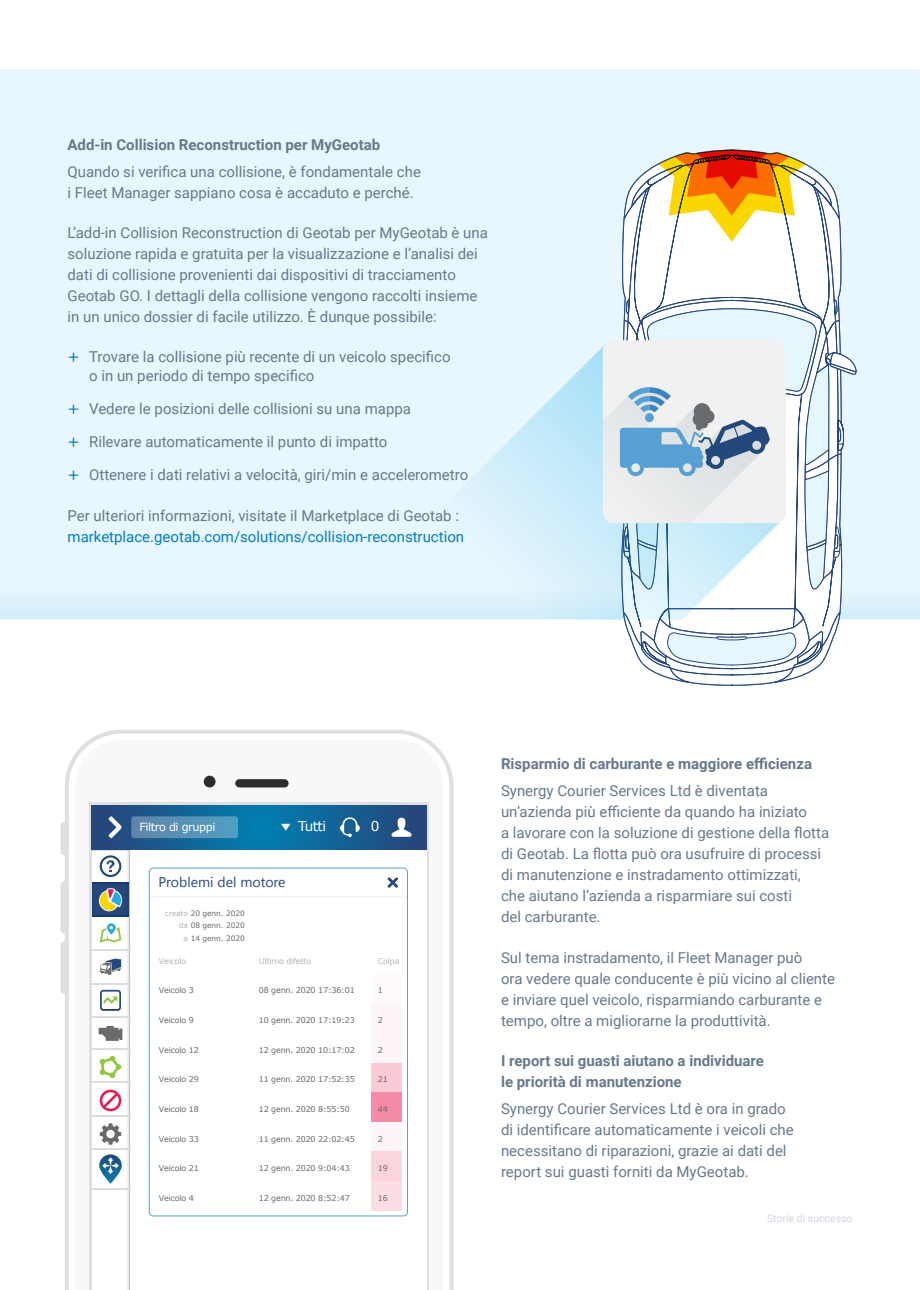
<style>
.page{position:relative;width:920px;height:1290px;background:#fff}
.page>*{position:absolute;margin:0;border:0;box-sizing:border-box;transform-origin:0 0}
._7A__Body_Copy_-_201{font:15px/21px "Roboto";color:#66798d}
._6__Heading_4_-_2019{font:700 15px/21px "Roboto";color:#66798d}
._7A__Body_Copy_-_201-2{font:15px/21px "Roboto";color:#007ec5}
.t1{font:14.1px "Segoe UI";color:#25477b}
.t2{font:13.65px "Verdana";letter-spacing:-.04em;color:#fff}
.t3{font:11.25px "Verdana";letter-spacing:-.04em;color:#fff}
._12__Copyright_-_201{font:10.5px "Roboto";color:#d1d6de}
.t4{font:7.95px "Verdana";letter-spacing:-.02em;color:#696a6c}
.t5{font:7.95px "Verdana";letter-spacing:-.02em;color:#b4b4b5}
.t6{font:7.5px/12.3px "Verdana";letter-spacing:-.01em;color:#696a6c;text-align:right}
.s1{font-family:"Verdana";color:#007ec5}
.s2{color:#66798d}
.s3{color:#b4b4b5}
</style>
<div class="page">
<div style="left:0;top:69px;width:920px;height:550px;background:#e8f6fd"></div>
<div style="left:0;top:588px;width:920px;height:31px;background:#ddf2fc"></div>
<svg style="left:603px;top:150px;width:256px;height:536px"></svg>
<svg style="left:426px;top:345px;width:354px;height:274px"></svg>
<div style="left:60px;top:881px;width:9px;height:53px;background:#dedfe0;border-radius:4px"></div>
<div style="left:60px;top:822px;width:9px;height:33px;background:#dedfe0;border-radius:4px"></div>
<div style="left:60px;top:941px;width:9px;height:53px;background:#dedfe0;border-radius:4px"></div>
<svg style="left:65px;top:730px;width:389px;height:559px;fill:#dedfe0"></svg>
<svg style="left:69px;top:734px;width:380px;height:555px"></svg>
<svg style="left:75px;top:740px;width:368px;height:549px"></svg>
<div style="left:204px;top:776px;width:12px;height:11px;background:#2d2d2e;border-radius:50%"></div>
<div style="left:235px;top:779px;width:54px;height:8px;background:#2d2d2e;border-radius:4px"></div>
<svg style="left:89px;top:803px;width:340px;height:486px;background:#dddfe1"></svg>
<div style="left:92px;top:805px;width:334px;height:484px;background:#fff"></div>
<hr style="left:92px;top:849px;width:38px;height:1px;background:#ddd">
<div style="left:92px;top:882px;width:38px;height:34px;background:#25477b"></div>
<hr style="left:92px;top:882px;width:38px;height:1px;background:#193a71">
<hr style="left:92px;top:915px;width:38px;height:1px;background:#193a71">
<svg style="left:92px;top:805px;width:334px;height:44px;background:#146194"></svg>
<svg style="left:109px;top:816px;width:13px;height:22px"></svg>
<svg style="left:281px;top:824px;width:9px;height:7px"></svg>
<svg style="left:340px;top:817px;width:20px;height:20px"></svg>
<svg style="left:391px;top:818px;width:21px;height:19px"></svg>
<div style="left:131px;top:816px;width:107px;height:22px;background:linear-gradient(to right,#6184a8,#509fc3);border-radius:3px"></div>
<hr style="left:149px;top:897px;width:258px;height:1px;background:#ededed">
<svg style="left:387px;top:877px;width:11px;height:11px"></svg>
<div style="left:149px;top:868px;width:259px;height:348px;border:1px solid #56a1d5;border-radius:4px"></div>
<div style="left:371px;top:1062px;width:31px;height:30px;background:#facbd6"></div>
<div style="left:371px;top:974px;width:31px;height:29px;background:#fffbfd"></div>
<div style="left:371px;top:1003px;width:31px;height:30px;background:#fef5f9"></div>
<div style="left:371px;top:1033px;width:31px;height:29px;background:#fef5f9"></div>
<div style="left:371px;top:1122px;width:31px;height:29px;background:#fef5f9"></div>
<div style="left:371px;top:1092px;width:31px;height:30px;background:#f48ba6"></div>
<div style="left:371px;top:1151px;width:31px;height:30px;background:#fbd4dc"></div>
<div style="left:371px;top:1181px;width:31px;height:29px;background:#fcdde4"></div>
<hr style="left:91px;top:949px;width:39px;height:1px;background:#dcdcdc">
<hr style="left:91px;top:983px;width:39px;height:1px;background:#dcdcdc">
<hr style="left:91px;top:1016px;width:39px;height:2px;background:#dcdcdc">
<hr style="left:91px;top:1048px;width:39px;height:1px;background:#dcdcdc">
<hr style="left:91px;top:1081px;width:39px;height:1px;background:#dcdcdc">
<hr style="left:91px;top:1115px;width:39px;height:1px;background:#dcdcdc">
<hr style="left:91px;top:1148px;width:39px;height:2px;background:#dcdcdc">
<hr style="left:91px;top:1188px;width:39px;height:1px;background:#dcdcdc">
<svg style="left:98px;top:849px;width:32px;height:440px"></svg>
<p class="_6__Heading_4_-_2019" style="left:68px;top:133px;width:314px">Add-in Collision Reconstruction per MyGeotab</p>
<p class="_7A__Body_Copy_-_201" style="left:68px;top:160px;width:355px">Quando si verifica una collisione, è fondamentale che i Fleet Manager sappiano cosa è accaduto e perché.</p>
<p class="_7A__Body_Copy_-_201" style="left:68px;top:222px;width:422px">L’add-in Collision Reconstruction di Geotab per MyGeotab è una soluzione rapida e gratuita per la visualizzazione e l’analisi dei dati di collisione provenienti dai dispositivi di tracciamento Geotab GO. I dettagli della collisione vengono raccolti insieme in un unico dossier di facile utilizzo. È dunque possibile:</p>
<p class="_7A__Body_Copy_-_201" style="left:89px;top:346px;width:363px;line-height:19.5px;text-indent:-22px"><span class="s1">+</span> Trovare la collisione più recente di un veicolo specifico o in un periodo di tempo specifico</p>
<p class="_7A__Body_Copy_-_201" style="left:68px;top:398px;width:345px"><span class="s1">+</span> Vedere le posizioni delle collisioni su una mappa</p>
<p class="_7A__Body_Copy_-_201" style="left:68px;top:431px;width:321px"><span class="s1">+</span> Rilevare automaticamente il punto di impatto</p>
<p class="_7A__Body_Copy_-_201" style="left:68px;top:464px;width:402px"><span class="s1">+</span> Ottenere i dati relativi a velocità, giri/min e accelerometro</p>
<p class="_7A__Body_Copy_-_201-2" style="left:68px;top:505px;width:398px"><span class="s2">Per ulteriori informazioni, visitate il Marketplace di Geotab : </span>marketplace.geotab.com/solutions/collision-reconstruction</p>
<p class="t3" style="left:140px;top:820px;width:77px">Filtro di gruppi</p>
<p class="t2" style="left:298px;top:817px;width:29px">Tutti</p>
<p class="t2" style="left:371px;top:817px;width:10px">0</p>
<p class="t1" style="left:158px;top:872px;width:129px">Problemi del motore</p>
<p class="t6" style="left:165px;top:907px;width:81px"><span class="s3">creato</span> 20 genn. 2020 <span class="s3">da</span> 08 genn. 2020<br><span class="s3">a</span> 14 genn. 2020</p>
<p class="t5" style="left:159px;top:956px;width:29px">Veicolo</p>
<p class="t4" style="left:159px;top:985px;width:37px">Veicolo 3</p>
<p class="t4" style="left:159px;top:1015px;width:37px">Veicolo 9</p>
<p class="t4" style="left:159px;top:1045px;width:41px">Veicolo 12</p>
<p class="t4" style="left:159px;top:1074px;width:41px">Veicolo 29</p>
<p class="t4" style="left:159px;top:1104px;width:41px">Veicolo 18</p>
<p class="t4" style="left:159px;top:1133px;width:41px">Veicolo 33</p>
<p class="t4" style="left:159px;top:1163px;width:41px">Veicolo 21</p>
<p class="t4" style="left:159px;top:1193px;width:37px">Veicolo 4</p>
<p class="t5" style="left:259px;top:956px;width:54px">Ultimo difetto</p>
<p class="t4" style="left:259px;top:985px;width:97px">08 genn. 2020 17:36:01</p>
<p class="t4" style="left:259px;top:1015px;width:97px">10 genn. 2020 17:19:23</p>
<p class="t4" style="left:259px;top:1045px;width:97px">12 genn. 2020 10:17:02</p>
<p class="t4" style="left:259px;top:1074px;width:97px">11 genn. 2020 17:52:35</p>
<p class="t4" style="left:259px;top:1104px;width:93px">12 genn. 2020 8:55:50</p>
<p class="t4" style="left:259px;top:1133px;width:97px">11 genn. 2020 22:02:45</p>
<p class="t4" style="left:259px;top:1163px;width:93px">12 genn. 2020 9:04:43</p>
<p class="t4" style="left:259px;top:1193px;width:93px">12 genn. 2020 8:52:47</p>
<p class="t5" style="left:378px;top:956px;width:23px">Colpa</p>
<p class="t4" style="left:378px;top:985px;width:7px">1</p>
<p class="t4" style="left:378px;top:1015px;width:7px">2</p>
<p class="t4" style="left:378px;top:1045px;width:7px">2</p>
<p class="t4" style="left:378px;top:1074px;width:11px">21</p>
<p class="t4" style="left:378px;top:1104px;width:11px">44</p>
<p class="t4" style="left:378px;top:1133px;width:7px">2</p>
<p class="t4" style="left:378px;top:1163px;width:11px">19</p>
<p class="t4" style="left:378px;top:1193px;width:11px">16</p>
<p class="_6__Heading_4_-_2019" style="left:501px;top:753px;width:312px">Risparmio di carburante e maggiore efficienza</p>
<p class="_7A__Body_Copy_-_201" style="left:501px;top:780px;width:330px">Synergy Courier Services Ltd è diventata un’azienda più efficiente da quando ha iniziato<br>a lavorare con la soluzione di gestione della flotta di Geotab. La flotta può ora usufruire di processi di manutenzione e instradamento ottimizzati,<br>che aiutano l’azienda a risparmiare sui costi<br>del carburante.</p>
<p class="_7A__Body_Copy_-_201" style="left:501px;top:946px;width:336px">Sul tema instradamento, il Fleet Manager può<br>ora vedere quale conducente è più vicino al cliente e inviare quel veicolo, risparmiando carburante e tempo, oltre a migliorarne la produttività.</p>
<p class="_6__Heading_4_-_2019" style="left:501px;top:1050px;width:265px">I report sui guasti aiutano a individuare le priorità di manutenzione</p>
<p class="_7A__Body_Copy_-_201" style="left:501px;top:1098px;width:294px">Synergy Courier Services Ltd è ora in grado di identificare automaticamente i veicoli che necessitano di riparazioni, grazie ai dati del report sui guasti forniti da MyGeotab.</p>
<p class="_12__Copyright_-_201" style="left:767px;top:1211px;width:87px">Storie di successo</p>
</div>
